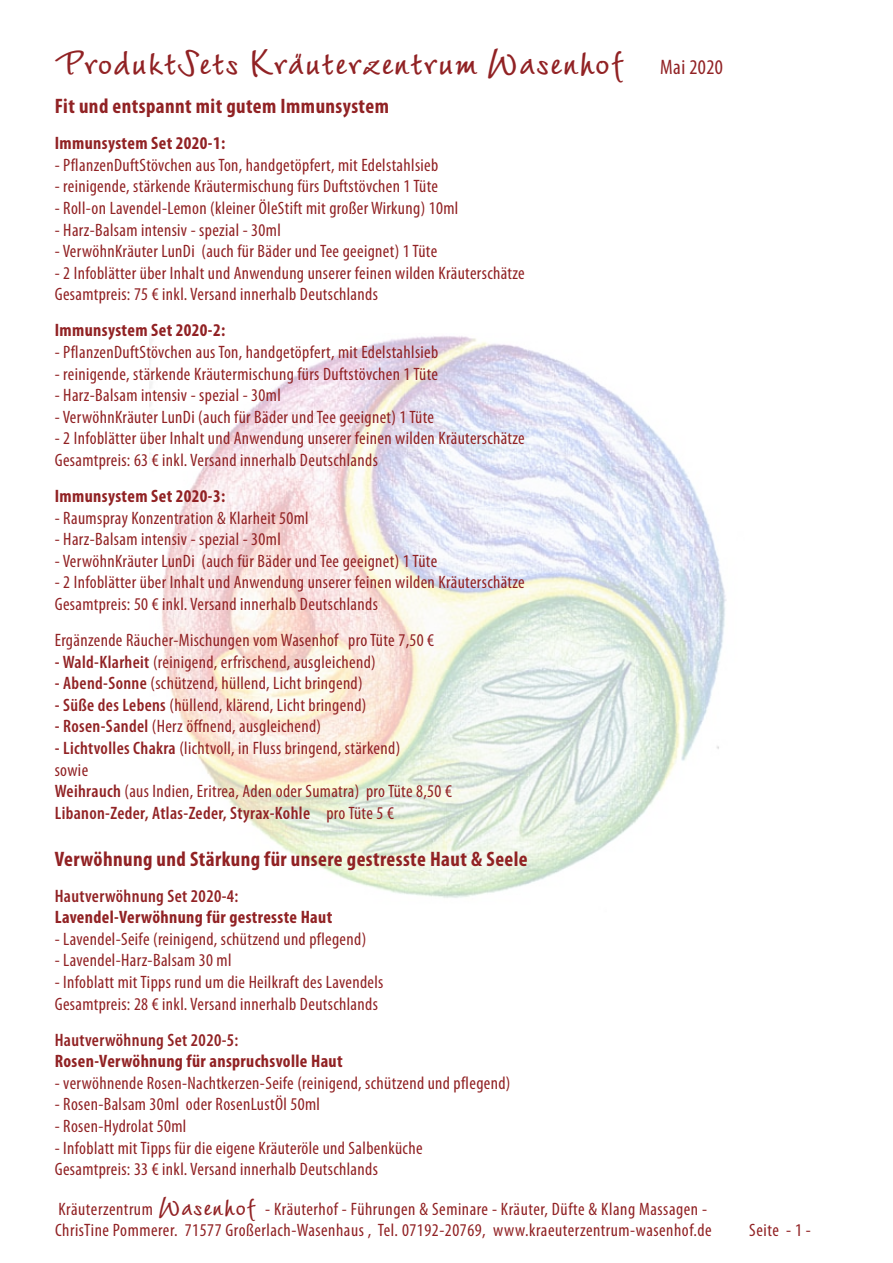
<style>
.page{position:relative;width:893px;height:1263px;background:#fff}
.page>*{position:absolute;margin:0;border:0;box-sizing:border-box;transform-origin:0 0}
.t1{font:700 42px "LT Wiesbaden Swing";letter-spacing:.03em;color:#912224}
.t2{font:700 condensed 21px "Myriad Pro";letter-spacing:.02em;color:#912224}
.t3{font:condensed 18px/21.6px "Myriad Pro";letter-spacing:.02em;color:#912224}
.t4{font:700 condensed 18px "Myriad Pro";letter-spacing:.02em;color:#912224}
.t5{font:600 condensed 18px "Myriad Pro";letter-spacing:.02em;color:#912224}
.s1{font-family:"Myriad Pro";font-weight:400;font-stretch:condensed;font-size:21px}
.s2{font-weight:600}
.s3{font-family:"LT Wiesbaden Swing";font-weight:700;font-stretch:normal;font-size:30px}
</style>
<div class="page">
<img style="left:149px;top:333px;width:578px;height:589px">
<h1 class="t1" style="left:55px;top:34px;width:670px">ProduktSets Kräuterzentrum Wasenhof <span class="s1">Mai 2020</span></h1>
<p class="t2" style="left:55px;top:93px;width:336px">Fit und entspannt mit gutem Immunsystem</p>
<p class="t4" style="left:55px;top:132px;width:172px">Immunsystem Set 2020-1:</p>
<p class="t3" style="left:55px;top:154px;width:385px">- PflanzenDuftStövchen aus Ton, handgetöpfert, mit Edelstahlsieb</p>
<p class="t3" style="left:55px;top:175px;width:385px">- reinigende, stärkende Kräutermischung fürs Duftstövchen 1 Tüte</p>
<p class="t3" style="left:55px;top:197px;width:405px">- Roll-on Lavendel-Lemon (kleiner ÖleStift mit großer Wirkung) 10ml</p>
<p class="t3" style="left:55px;top:219px;width:228px">- Harz-Balsam intensiv - spezial - 30ml</p>
<p class="t3" style="left:55px;top:240px;width:384px">- VerwöhnKräuter LunDi (auch für Bäder und Tee geeignet) 1 Tüte</p>
<p class="t3" style="left:55px;top:262px;width:472px">- 2 Infoblätter über Inhalt und Anwendung unserer feinen wilden Kräuterschätze<br>Gesamtpreis: 75 € inkl. Versand innerhalb Deutschlands</p>
<p class="t4" style="left:55px;top:319px;width:172px">Immunsystem Set 2020-2:</p>
<p class="t3" style="left:55px;top:341px;width:385px">- PflanzenDuftStövchen aus Ton, handgetöpfert, mit Edelstahlsieb</p>
<p class="t3" style="left:55px;top:363px;width:385px">- reinigende, stärkende Kräutermischung fürs Duftstövchen 1 Tüte</p>
<p class="t3" style="left:55px;top:384px;width:228px">- Harz-Balsam intensiv - spezial - 30ml</p>
<p class="t3" style="left:55px;top:406px;width:381px">- VerwöhnKräuter LunDi (auch für Bäder und Tee geeignet) 1 Tüte</p>
<p class="t3" style="left:55px;top:427px;width:472px">- 2 Infoblätter über Inhalt und Anwendung unserer feinen wilden Kräuterschätze<br>Gesamtpreis: 63 € inkl. Versand innerhalb Deutschlands</p>
<p class="t4" style="left:55px;top:485px;width:172px">Immunsystem Set 2020-3:</p>
<p class="t3" style="left:55px;top:507px;width:255px">- Raumspray Konzentration &amp; Klarheit 50ml</p>
<p class="t3" style="left:55px;top:528px;width:228px">- Harz-Balsam intensiv - spezial - 30ml</p>
<p class="t3" style="left:55px;top:550px;width:384px">- VerwöhnKräuter LunDi (auch für Bäder und Tee geeignet) 1 Tüte</p>
<p class="t3" style="left:55px;top:571px;width:472px">- 2 Infoblätter über Inhalt und Anwendung unserer feinen wilden Kräuterschätze<br>Gesamtpreis: 50 € inkl. Versand innerhalb Deutschlands</p>
<p class="t3" style="left:55px;top:629px;width:381px">Ergänzende Räucher-Mischungen vom Wasenhof pro Tüte 7,50 €</p>
<p class="t3" style="left:55px;top:651px;width:323px"><span class="s2">- Wald-Klarheit</span> (reinigend, erfrischend, ausgleichend)</p>
<p class="t3" style="left:55px;top:672px;width:309px"><span class="s2">- Abend-Sonne</span> (schützend, hüllend, Licht bringend)</p>
<p class="t3" style="left:55px;top:694px;width:313px"><span class="s2">- Süße des Lebens</span> (hüllend, klärend, Licht bringend)</p>
<p class="t3" style="left:55px;top:715px;width:268px"><span class="s2">- Rosen-Sandel</span> (Herz öffnend, ausgleichend)</p>
<p class="t3" style="left:55px;top:737px;width:399px"><span class="s2">- Lichtvolles Chakra</span> (lichtvoll, in Fluss bringend, stärkend)<br>sowie<br><span class="s2">Weihrauch</span> (aus Indien, Eritrea, Aden oder Sumatra) pro Tüte 8,50 € <span class="s2">Libanon-Zeder, Atlas-Zeder, Styrax-Kohle</span> pro Tüte 5 €</p>
<p class="t2" style="left:55px;top:845px;width:474px">Verwöhnung und Stärkung für unsere gestresste Haut &amp; Seele</p>
<p class="t5" style="left:55px;top:884px;width:185px">Hautverwöhnung Set 2020-4:</p>
<p class="t4" style="left:55px;top:906px;width:279px">Lavendel-Verwöhnung für gestresste Haut</p>
<p class="t3" style="left:55px;top:928px;width:313px">- Lavendel-Seife (reinigend, schützend und pflegend)</p>
<p class="t3" style="left:55px;top:949px;width:178px">- Lavendel-Harz-Balsam 30 ml</p>
<p class="t3" style="left:55px;top:971px;width:330px">- Infoblatt mit Tipps rund um die Heilkraft des Lavendels<br>Gesamtpreis: 28 € inkl. Versand innerhalb Deutschlands</p>
<p class="t5" style="left:55px;top:1028px;width:185px">Hautverwöhnung Set 2020-5:</p>
<p class="t4" style="left:55px;top:1050px;width:289px">Rosen-Verwöhnung für anspruchsvolle Haut</p>
<p class="t3" style="left:55px;top:1072px;width:457px">- verwöhnende Rosen-Nachtkerzen-Seife (reinigend, schützend und pflegend)</p>
<p class="t3" style="left:55px;top:1093px;width:267px">- Rosen-Balsam 30ml oder RosenLustÖl 50ml</p>
<p class="t3" style="left:55px;top:1115px;width:133px">- Rosen-Hydrolat 50ml</p>
<p class="t3" style="left:55px;top:1137px;width:369px">- Infoblatt mit Tipps für die eigene Kräuteröle und Salbenküche<br>Gesamtpreis: 33 € inkl. Versand innerhalb Deutschlands</p>
<p class="t3" style="left:55px;top:1199px;width:658px;line-height:21px">Kräuterzentrum <span class="s3">Wasenhof</span> - Kräuterhof - Führungen &amp; Seminare - Kräuter, Düfte &amp; Klang Massagen -<br>ChrisTine Pommerer. 71577 Großerlach-Wasenhaus , Tel. 07192-20769, www.kraeuterzentrum-wasenhof.de</p>
<p class="t3" style="left:749px;top:1219px;width:63px">Seite - -</p>
</div>
